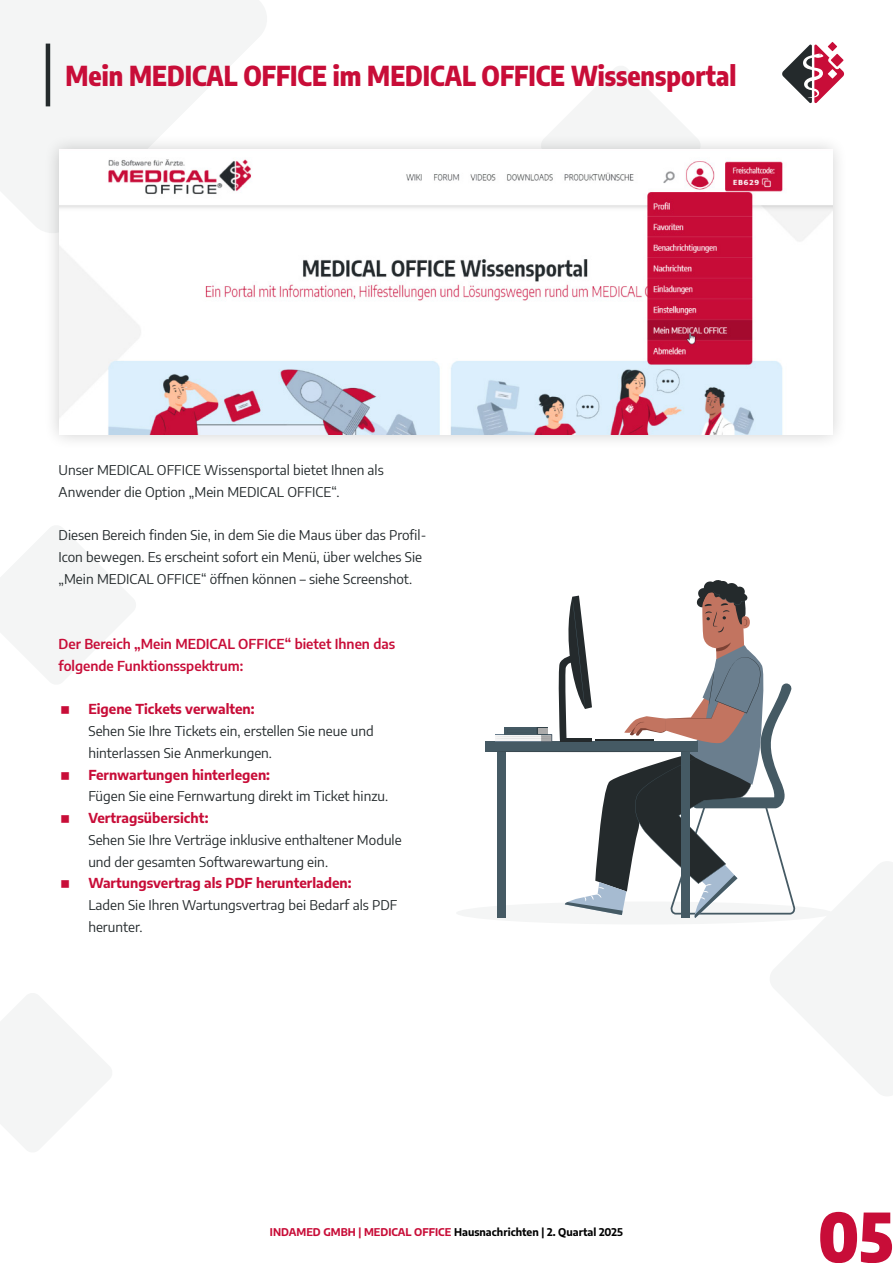
<style>
.page{position:relative;width:893px;height:1263px;background:#fff}
.page>*{position:absolute;margin:0;border:0;box-sizing:border-box;transform-origin:0 0}
.t1{font:900 67.5px "Encode Sans Condensed";color:#c80d38}
.t2{font:800 27px "Encode Sans Condensed";color:#c80d38}
.t3{font:13.5px/21.8px "Encode Sans";color:#242a2c}
.t4{font:700 13.5px "Encode Sans";color:#c80d38}
.t5{font:600 13.5px/21.8px "Encode Sans";color:#c80d38}
.t6{font:700 10.5px "Encode Sans";color:#000}
.s1{color:#c80d38}
</style>
<div class="page">
<svg style="left:0;top:0;width:267px;height:231px;fill:#f4f5f5"></svg>
<svg style="left:0;top:526px;width:136px;height:158px"></svg>
<svg style="left:0;top:993px;width:112px;height:159px"></svg>
<svg style="left:551px;top:66px;width:140px;height:67px"></svg>
<svg style="left:782px;top:44px;width:62px;height:59px"></svg>
<svg style="left:828px;top:42px;width:9px;height:9px"></svg>
<div style="left:456px;top:901px;width:376px;height:23px;background:#f4f5f5;border-radius:50%"></div>
<hr style="left:46px;top:44px;width:4px;height:62px;background:#242a2c">
<div style="left:43px;top:133px;width:805px;height:318px;background:#000;opacity:.2"></div>
<img style="left:60px;top:150px;width:772px;height:284px">
<svg style="left:486px;top:580px;width:407px;height:516px"></svg>
<h2 class="t2" style="left:66px;top:55px;width:672px">Mein MEDICAL OFFICE im MEDICAL OFFICE Wissensportal</h2>
<p class="t3" style="left:59px;top:459px;width:327px">Unser MEDICAL OFFICE Wissensportal bietet Ihnen als<br>Anwender die Option „Mein MEDICAL OFFICE“.</p>
<p class="t3" style="left:59px;top:524px;width:367px">Diesen Bereich finden Sie, in dem Sie die Maus über das Profil-<br>Icon bewegen. Es erscheint sofort ein Menü, über welches Sie „Mein MEDICAL OFFICE“ öffnen können – siehe Screenshot.</p>
<p class="t5" style="left:59px;top:632px;width:338px">Der Bereich „Mein MEDICAL OFFICE“ bietet Ihnen das folgende Funktionsspektrum:</p>
<p class="t4" style="left:88px;top:699px;width:168px">Eigene Tickets verwalten:</p>
<p class="t3" style="left:88px;top:720px;width:287px">Sehen Sie Ihre Tickets ein, erstellen Sie neue und hinterlassen Sie Anmerkungen.</p>
<p class="t4" style="left:88px;top:764px;width:183px">Fernwartungen hinterlegen:</p>
<p class="t3" style="left:88px;top:785px;width:301px">Fügen Sie eine Fernwartung direkt im Ticket hinzu.</p>
<p class="t4" style="left:88px;top:808px;width:122px">Vertragsübersicht:</p>
<p class="t3" style="left:88px;top:828px;width:315px">Sehen Sie Ihre Verträge inklusive enthaltener Module und der gesamten Softwarewartung ein.</p>
<p class="t4" style="left:88px;top:873px;width:265px">Wartungsvertrag als PDF herunterladen:</p>
<p class="t3" style="left:88px;top:894px;width:311px">Laden Sie Ihren Wartungsvertrag bei Bedarf als PDF herunter.</p>
<p class="t6" style="left:270px;top:1225px;width:355px"><span class="s1">INDAMED GMBH | MEDICAL OFFICE</span> Hausnachrichten | 2. Quartal 2025</p>
<h1 class="t1" style="left:818px;top:1184px;width:76px">05</h1>
</div>
